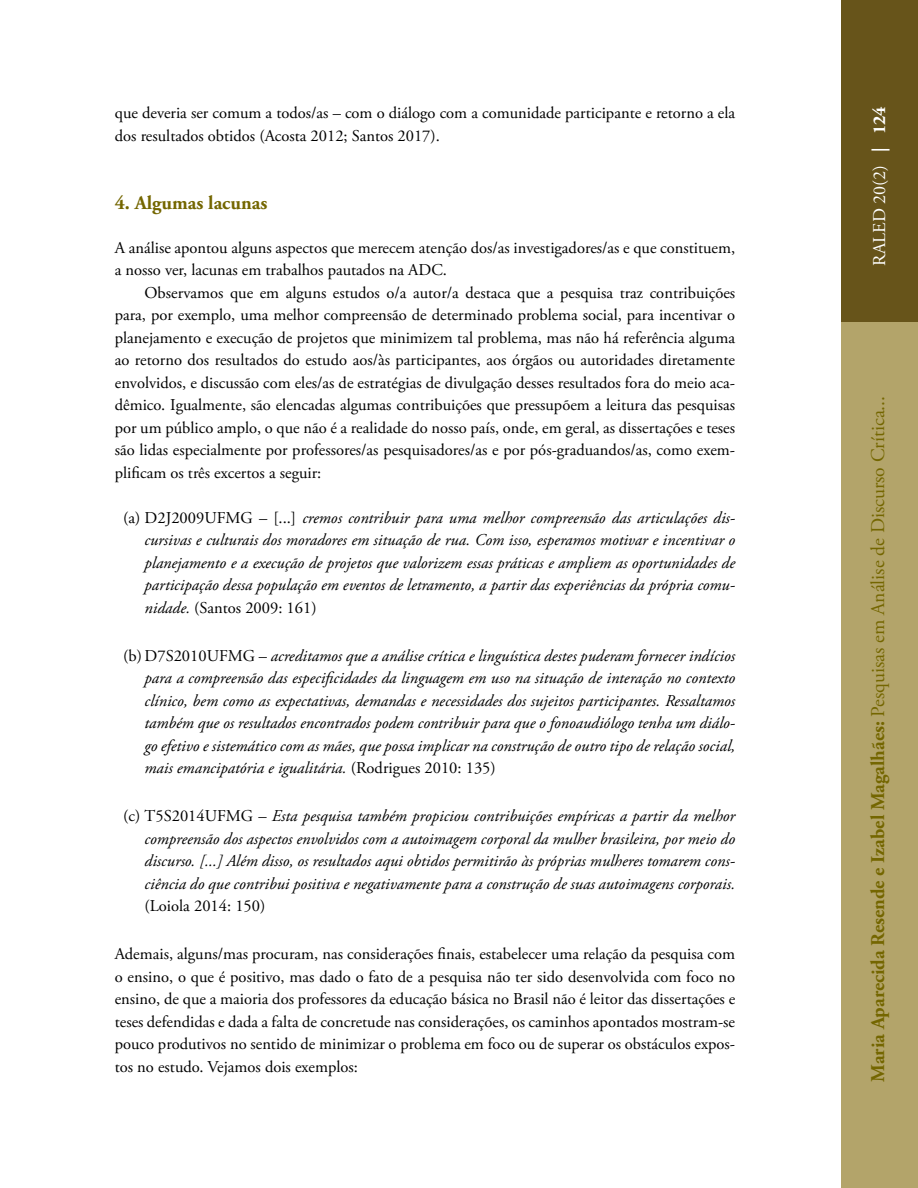
<style>
.page{position:relative;width:918px;height:1188px;background:#fff}
.page>*{position:absolute;margin:0;border:0;box-sizing:border-box;transform-origin:0 0}
.t1{font:700 19.5px "Adobe Garamond Pro";color:#746600}
.t2{font:18px "Adobe Garamond Pro";color:#fff}
.t3{font:16.5px/22.5px "Adobe Garamond Pro";color:#000}
.t4{font:italic 16.5px/22.5px "Adobe Garamond Pro";color:#000;text-align:justify}
.s1{font-style:normal}
.s2{font-weight:700}
.s3{font-weight:400}
</style>
<div class="page">
<div style="left:841px;top:0;width:77px;height:1188px;background:#b3a46a"></div>
<div style="left:841px;top:0;width:77px;height:322px;background:#67541a"></div>
<p class="t3" style="left:115px;top:102px;width:622px">que deveria ser comum a todos/as – com o diálogo com a comunidade participante e retorno a ela dos resultados obtidos (Acosta 2012; Santos 2017).</p>
<p class="t1" style="left:115px;top:191px;width:154px">4. Algumas lacunas</p>
<p class="t3" style="left:115px;top:237px;width:622px">A análise apontou alguns aspectos que merecem atenção dos/as investigadores/as e que constituem, a nosso ver, lacunas em trabalhos pautados na ADC.</p>
<p class="t3" style="left:115px;top:282px;width:622px;text-align:justify;text-indent:30px">Observamos que em alguns estudos o/a autor/a destaca que a pesquisa traz contribuições para, por exemplo, uma melhor compreensão de determinado problema social, para incentivar o planejamento e execução de projetos que minimizem tal problema, mas não há referência alguma ao retorno dos resultados do estudo aos/às participantes, aos órgãos ou autoridades diretamente envolvidos, e discussão com eles/as de estratégias de divulgação desses resultados fora do meio aca&shy;dêmico. Igualmente, são elencadas algumas contribuições que pressupõem a leitura das pesquisas por um público amplo, o que não é a realidade do nosso país, onde, em geral, as dissertações e teses são lidas especialmente por professores/as pesquisadores/as e por pós-graduandos/as, como exem&shy;plificam os três excertos a seguir:</p>
<p class="t4" style="left:145px;top:507px;width:592px;text-indent:-21px"><span class="s1">(a) D2J2009UFMG – [...]</span> cremos contribuir para uma melhor compreensão das articulações dis&shy;cursivas e culturais dos moradores em situação de rua. Com isso, esperamos motivar e incentivar o planejamento e a execução de projetos que valorizem essas práticas e ampliem as oportunidades de participação dessa população em eventos de letramento, a partir das experiências da própria comu&shy;nidade. <span class="s1">(Santos 2009: 161)</span></p>
<p class="t4" style="left:145px;top:645px;width:592px;text-indent:-21px"><span class="s1">(b)D7S2010UFMG –</span> acreditamos que a análise crítica e linguística destes puderam fornecer indícios para a compreensão das especificidades da linguagem em uso na situação de interação no contexto clínico, bem como as expectativas, demandas e necessidades dos sujeitos participantes. Ressaltamos também que os resultados encontrados podem contribuir para que o fonoaudiólogo tenha um diálo&shy;go efetivo e sistemático com as mães, que possa implicar na construção de outro tipo de relação social, mais emancipatória e igualitária. <span class="s1">(Rodrigues 2010: 135)</span></p>
<p class="t4" style="left:145px;top:805px;width:592px;text-indent:-21px"><span class="s1">(c) T5S2014UFMG –</span> Esta pesquisa também propiciou contribuições empíricas a partir da melhor compreensão dos aspectos envolvidos com a autoimagem corporal da mulher brasileira, por meio do discurso. [...] Além disso, os resultados aqui obtidos permitirão às próprias mulheres tomarem cons&shy;ciência do que contribui positiva e negativamente para a construção de suas autoimagens corporais.</p>
<p class="t3" style="left:145px;top:895px;width:122px">(Loiola 2014: 150)</p>
<p class="t3" style="left:115px;top:943px;width:622px;text-align:justify">Ademais, alguns/mas procuram, nas considerações finais, estabelecer uma relação da pesquisa com o ensino, o que é positivo, mas dado o fato de a pesquisa não ter sido desenvolvida com foco no ensino, de que a maioria dos professores da educação básica no Brasil não é leitor das dissertações e teses defendidas e dada a falta de concretude nas considerações, os caminhos apontados mostram-se pouco produtivos no sentido de minimizar o problema em foco ou de superar os obstáculos expos&shy;tos no estudo. Vejamos dois exemplos:</p>
<p class="t2" style="left:869px;top:266px;width:161px;rotate:-90deg">RALED 20(2) <span class="s2">| 124</span></p>
<p class="t1" style="left:867px;top:1082px;width:687px;rotate:-90deg">Maria Aparecida Resende e Izabel Magalhães: <span class="s3">Pesquisas em Análise de Discurso Crítica...</span></p>
</div>
